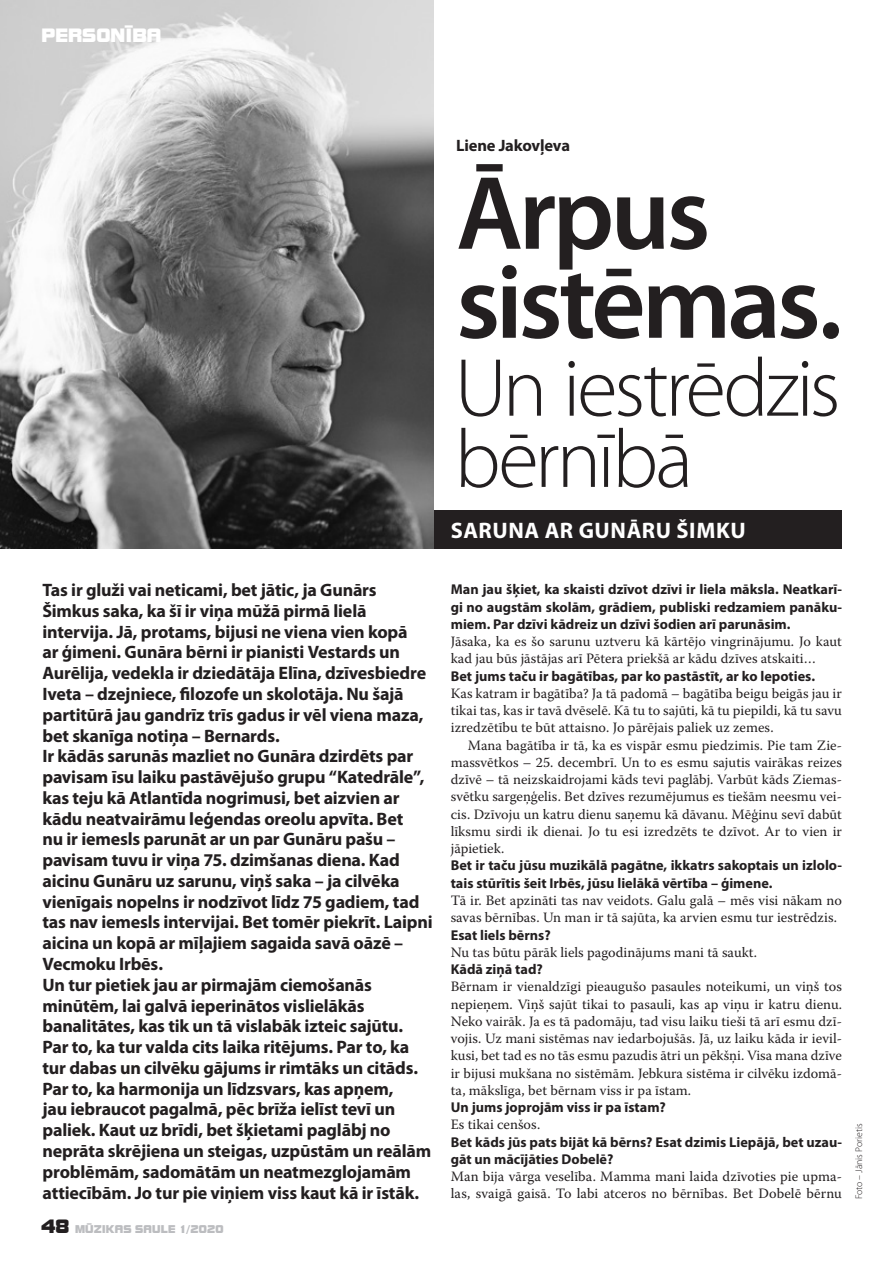
<style>
.page{position:relative;width:893px;height:1263px;background:#fff}
.page>*{position:absolute;margin:0;border:0;box-sizing:border-box;transform-origin:0 0}
.t1{font:600 105.3px/88.9px "Myriad Pro";letter-spacing:-.04em;color:#231f20}
.t2{font:300 83.1px/71.2px "Myriad Pro";letter-spacing:-.035em;color:#231f20}
.t3{font:700 22.5px "Myriad Pro";letter-spacing:.025em;color:#fff}
.t4{font:700 18px/20.7px "Myriad Pro";letter-spacing:-.01em;color:#231f20}
.t5{font:18px "Bolt Bold LAT";color:#fff}
.t6{font:700 16.5px "Myriad Pro";letter-spacing:-.01em;color:#231f20}
.t7{font:14.25px/17.2px "Warnock Pro";color:#231f20}
.t8{font:700 14.25px/17.2px "Myriad Pro";color:#231f20}
.t9{font:10.5px "Bolt Bold LAT";letter-spacing:.02em;color:#bcbdc0}
.t10{font:300 9.75px "Myriad Pro";color:#231f20}
.s1{font-size:18px;color:#231f20}
</style>
<div class="page">
<div style="left:434px;top:510px;width:408px;height:39px;background:#231f20"></div>
<img style="left:0;top:0;width:434px;height:549px">
<p class="t5" style="left:41px;top:26px;width:122px">PERSONĪBA</p>
<p class="t6" style="left:456px;top:136px;width:116px">Liene Jakovļeva</p>
<h1 class="t1" style="left:456px;top:171px;width:388px">Ārpus sistēmas.</h1>
<h2 class="t2" style="left:455px;top:354px;width:387px">Un iestrēdzis bērnībā</h2>
<h3 class="t3" style="left:451px;top:518px;width:296px">SARUNA AR GUNĀRU ŠIMKU</h3>
<p class="t4" style="left:43px;top:580px;width:392px">Tas ir gluži vai neticami, bet jātic, ja Gunārs Šimkus saka, ka šī ir viņa mūžā pirmā lielā intervija. Jā, protams, bijusi ne viena vien kopā<br>ar ģimeni. Gunāra bērni ir pianisti Vestards un Aurēlija, vedekla ir dziedātāja Elīna, dzīvesbiedre Iveta – dzejniece, filozofe un skolotāja. Nu šajā partitūrā jau gandrīz trīs gadus ir vēl viena maza, bet skanīga notiņa – Bernards.<br>Ir kādās sarunās mazliet no Gunāra dzirdēts par pavisam īsu laiku pastāvējušo grupu “Katedrāle”, kas teju kā Atlantīda nogrimusi, bet aizvien ar kādu neatvairāmu leģendas oreolu apvīta. Bet<br>nu ir iemesls parunāt ar un par Gunāru pašu – pavisam tuvu ir viņa 75. dzimšanas diena. Kad aicinu Gunāru uz sarunu, viņš saka – ja cilvēka vienīgais nopelns ir nodzīvot līdz 75 gadiem, tad tas nav iemesls intervijai. Bet tomēr piekrīt. Laipni aicina un kopā ar mīļajiem sagaida savā oāzē – Vecmoku Irbēs.<br>Un tur pietiek jau ar pirmajām ciemošanās minūtēm, lai galvā ieperinātos vislielākās banalitātes, kas tik un tā vislabāk izteic sajūtu.<br>Par to, ka tur valda cits laika ritējums. Par to, ka tur dabas un cilvēku gājums ir rimtāks un citāds.<br>Par to, ka harmonija un līdzsvars, kas apņem,<br>jau iebraucot pagalmā, pēc brīža ielīst tevī un paliek. Kaut uz brīdi, bet šķietami paglābj no neprāta skrējiena un steigas, uzpūstām un reālām problēmām, sadomātām un neatmezglojamām attiecībām. Jo tur pie viņiem viss kaut kā ir īstāk.</p>
<p class="t8" style="left:451px;top:581px;width:393px;text-align:justify">Man jau šķiet, ka skaisti dzīvot dzīvi ir liela māksla. Neatkarī&shy;gi no augstām skolām, grādiem, publiski redzamiem panāku&shy;miem. Par dzīvi kādreiz un dzīvi šodien arī parunāsim.</p>
<p class="t7" style="left:451px;top:633px;width:393px">Jāsaka, ka es šo sarunu uztveru kā kārtējo vingrinājumu. Jo kaut kad jau būs jāstājas arī Pētera priekšā ar kādu dzīves atskaiti…</p>
<p class="t8" style="left:451px;top:667px;width:366px">Bet jums taču ir bagātības, par ko pastāstīt, ar ko lepoties.</p>
<p class="t7" style="left:451px;top:684px;width:393px;text-align:justify">Kas katram ir bagātība? Ja tā padomā – bagātība beigu beigās jau ir tikai tas, kas ir tavā dvēselē. Kā tu to sajūti, kā tu piepildi, kā tu savu izredzētību te būt attaisno. Jo pārējais paliek uz zemes.</p>
<p class="t7" style="left:451px;top:736px;width:393px;text-align:justify;text-indent:17px">Mana bagātība ir tā, ka es vispār esmu piedzimis. Pie tam Zie&shy;massvētkos – 25. decembrī. Un to es esmu sajutis vairākas reizes dzīvē – tā neizskaidrojami kāds tevi paglābj. Varbūt kāds Ziemas&shy;svētku sargeņģelis. Bet dzīves rezumējumus es tiešām neesmu vei&shy;cis. Dzīvoju un katru dienu saņemu kā dāvanu. Mēģinu sevī dabūt līksmu sirdi ik dienai. Jo tu esi izredzēts te dzīvot. Ar to vien ir jāpietiek.</p>
<p class="t8" style="left:451px;top:857px;width:393px">Bet ir taču jūsu muzikālā pagātne, ikkatrs sakoptais un izlolo&shy;tais stūrītis šeit Irbēs, jūsu lielākā vērtība – ģimene.</p>
<p class="t7" style="left:451px;top:891px;width:393px">Tā ir. Bet apzināti tas nav veidots. Galu galā – mēs visi nākam no savas bērnības. Un man ir tā sajūta, ka arvien esmu tur iestrēdzis.</p>
<p class="t8" style="left:451px;top:926px;width:102px">Esat liels bērns?</p>
<p class="t7" style="left:451px;top:943px;width:308px">Nu tas būtu pārāk liels pagodinājums mani tā saukt.</p>
<p class="t8" style="left:451px;top:961px;width:94px">Kādā ziņā tad?</p>
<p class="t7" style="left:451px;top:978px;width:393px;text-align:justify">Bērnam ir vienaldzīgi pieaugušo pasaules noteikumi, un viņš tos nepieņem. Viņš sajūt tikai to pasauli, kas ap viņu ir katru dienu.<br>Neko vairāk. Ja es tā padomāju, tad visu laiku tieši tā arī esmu dzī&shy;vojis. Uz mani sistēmas nav iedarbojušās. Jā, uz laiku kāda ir ievil&shy;kusi, bet tad es no tās esmu pazudis ātri un pēkšņi. Visa mana dzīve ir bijusi mukšana no sistēmām. Jebkura sistēma ir cilvēku izdomā&shy;ta, mākslīga, bet bērnam viss ir pa īstam.</p>
<p class="t8" style="left:451px;top:1099px;width:217px">Un jums joprojām viss ir pa īstam?</p>
<p class="t7" style="left:451px;top:1116px;width:91px">Es tikai cenšos.</p>
<p class="t8" style="left:451px;top:1133px;width:393px">Bet kāds jūs pats bijāt kā bērns? Esat dzimis Liepājā, bet uzau&shy;gāt un mācījāties Dobelē?</p>
<p class="t7" style="left:451px;top:1167px;width:393px">Man bija vārga veselība. Mamma mani laida dzīvoties pie upma&shy;las, svaigā gaisā. To labi atceros no bērnības. Bet Dobelē bērnu</p>
<p class="t9" style="left:41px;top:1224px;width:184px"><span class="s1">48</span> MŪZIKAS SAULE 1/2020</p>
<p class="t10" style="left:853px;top:1199px;width:77px;rotate:-90deg">Foto – Jānis Porietis</p>
</div>
